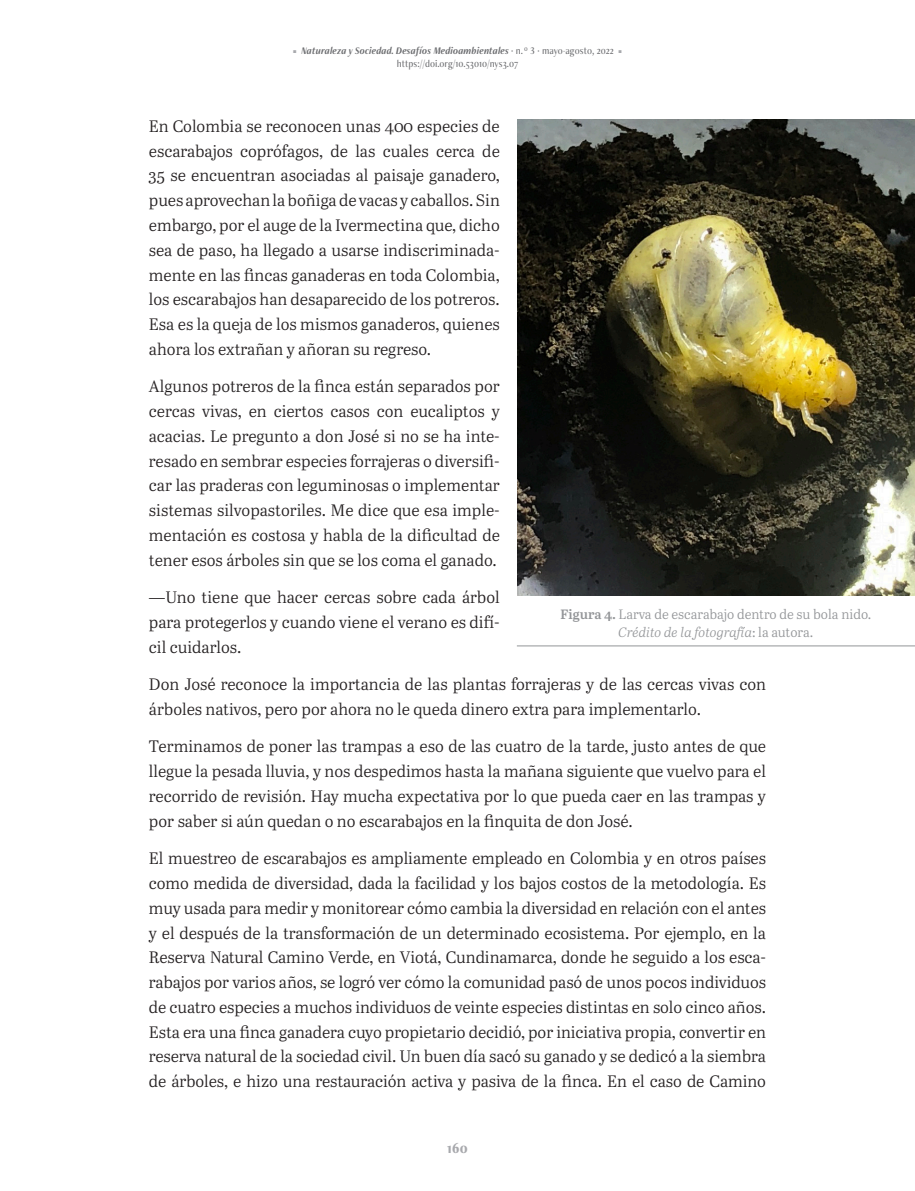
<style>
.page{position:relative;width:915px;height:1191px;background:#fff}
.page>*{position:absolute;margin:0;border:0;box-sizing:border-box;transform-origin:0 0}
.cuerpo-txt{font:16.5px/24.8px "Abril Text Lt";color:#231f20;text-align:justify}
.t1{font:700 15px "Freight Neo Cnd Pro";color:#a8a9ad}
.Leyenda_de_imagen{font:13.5px/18px "Abril Text Lt";color:#939598;text-align:center}
.t2{font:italic 10.5px "Freight Neo Cnd Pro Semi";color:#6c6d70}
.t3{font:10.5px "Freight Neo Cnd Pro";color:#6c6d70}
.t4{font:4.5px "Freight Neo Cnd Pro";color:#a8a9ad}
.s1{font-family:"Freight Neo Cnd Pro";font-style:normal}
.s2{font-family:"Abril Text";font-weight:600}
.s3{font-style:italic}
</style>
<div class="page">
<hr style="left:516px;top:645px;width:398px;height:1px;background:#939598">
<img style="left:517px;top:120px;width:397px;height:475px">
<p class="t4" style="left:293px;top:49px;width:5px">T</p>
<p class="t2" style="left:301px;top:45px;width:314px">Naturaleza y Sociedad. Desafíos Medioambientales <span class="s1">· n. º 3 · mayo-agosto, 2022</span></p>
<p class="t4" style="left:618px;top:49px;width:5px">T</p>
<p class="t3" style="left:396px;top:57px;width:123px">https://doi.org/10.53010/nys3.07</p>
<p class="cuerpo-txt" style="left:149px;top:113px;width:352px">En Colombia se reconocen unas 400 especies de escarabajos coprófagos, de las cuales cerca de 35 se encuentran asociadas al paisaje ganadero, pues aprovechan la boñiga de vacas y caballos. Sin embargo, por el auge de la Ivermectina que, dicho sea de paso, ha llegado a usarse indiscriminada&shy;mente en las fincas ganaderas en toda Colombia, los escarabajos han desaparecido de los potreros.<br>Esa es la queja de los mismos ganaderos, quienes ahora los extrañan y añoran su regreso.</p>
<p class="cuerpo-txt" style="left:149px;top:373px;width:352px">Algunos potreros de la finca están separados por cercas vivas, en ciertos casos con eucaliptos y acacias. Le pregunto a don José si no se ha inte&shy;resado en sembrar especies forrajeras o diversifi&shy;car las praderas con leguminosas o implementar sistemas silvopastoriles. Me dice que esa imple&shy;mentación es costosa y habla de la dificultad de tener esos árboles sin que se los coma el ganado.</p>
<p class="cuerpo-txt" style="left:149px;top:584px;width:352px">—Uno tiene que hacer cercas sobre cada árbol para protegerlos y cuando viene el verano es difí&shy;cil cuidarlos.</p>
<p class="cuerpo-txt" style="left:149px;top:671px;width:618px">Don José reconoce la importancia de las plantas forrajeras y de las cercas vivas con árboles nativos, pero por ahora no le queda dinero extra para implementarlo.</p>
<p class="cuerpo-txt" style="left:149px;top:733px;width:618px">Terminamos de poner las trampas a eso de las cuatro de la tarde, justo antes de que llegue la pesada lluvia, y nos despedimos hasta la mañana siguiente que vuelvo para el recorrido de revisión. Hay mucha expectativa por lo que pueda caer en las trampas y por saber si aún quedan o no escarabajos en la finquita de don José.</p>
<p class="cuerpo-txt" style="left:149px;top:845px;width:618px">El muestreo de escarabajos es ampliamente empleado en Colombia y en otros países como medida de diversidad, dada la facilidad y los bajos costos de la metodología. Es muy usada para medir y monitorear cómo cambia la diversidad en relación con el antes y el después de la transformación de un determinado ecosistema. Por ejemplo, en la Reserva Natural Camino Verde, en Viotá, Cundinamarca, donde he seguido a los esca&shy;rabajos por varios años, se logró ver cómo la comunidad pasó de unos pocos individuos de cuatro especies a muchos individuos de veinte especies distintas en solo cinco años.<br>Esta era una finca ganadera cuyo propietario decidió, por iniciativa propia, convertir en reserva natural de la sociedad civil. Un buen día sacó su ganado y se dedicó a la siembra de árboles, e hizo una restauración activa y pasiva de la finca. En el caso de Camino</p>
<p class="Leyenda_de_imagen" style="left:560px;top:604px;width:312px"><span class="s2">Figura 4.</span> Larva de escarabajo dentro de su bola nido.<br><span class="s3">Crédito de la fotografía</span>: la autora.</p>
<p class="t1" style="left:447px;top:1139px;width:22px">160</p>
</div>
